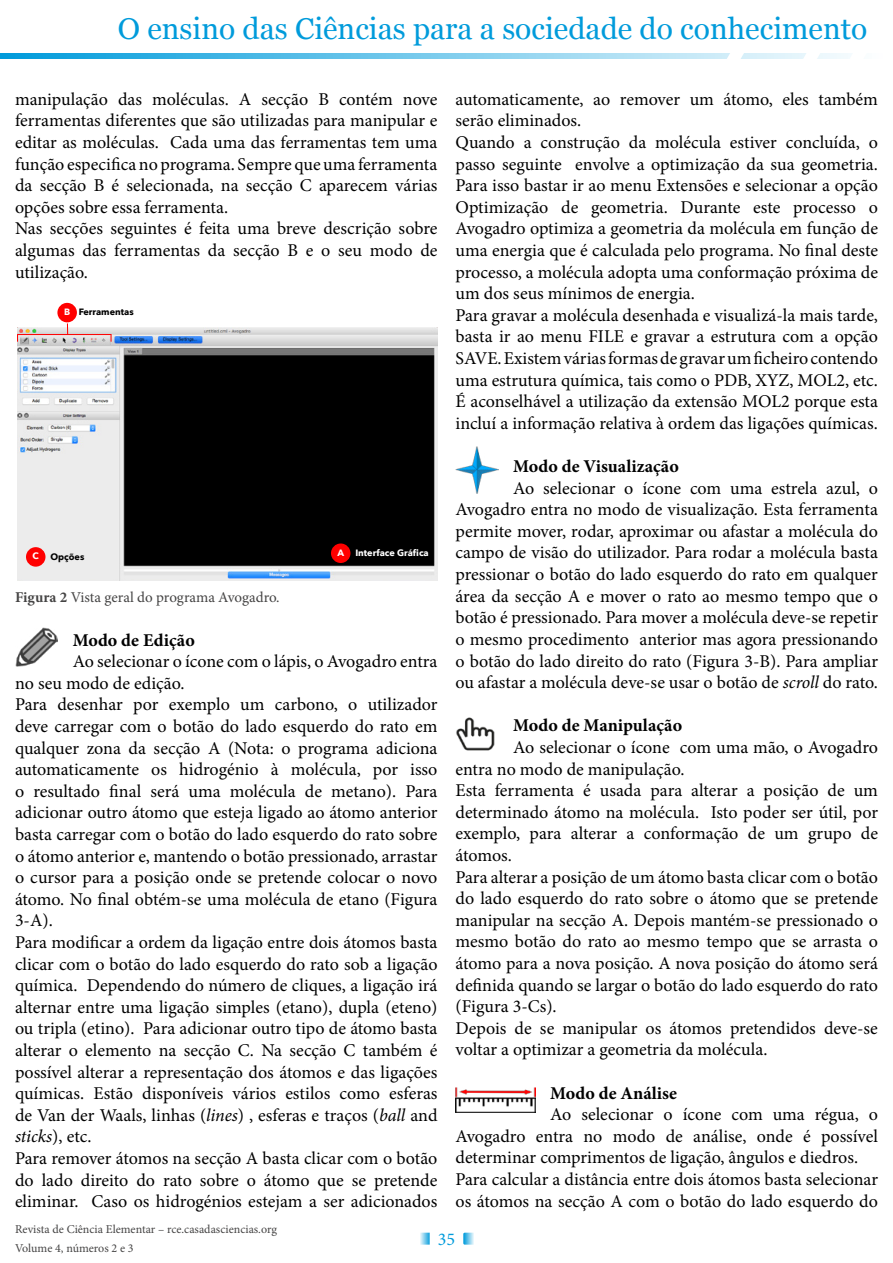
<style>
.page{position:relative;width:893px;height:1263px;background:#fff}
.page>*{position:absolute;margin:0;border:0;box-sizing:border-box;transform-origin:0 0}
.t1{font:30px "Georgia";color:#009bdb}
.t2{font:18px/21.6px "Minion Pro";color:#000}
.t3{font:700 18px "Minion Pro";color:#000}
.t4{font:18px "Minion Pro";color:#009bdb}
.t5{font:15px "Minion Pro";color:#454444}
.t6{font:12px/19.5px "Minion Pro";color:#454444}
.t7{font:700 9.15px "Avenir Next";color:#fff}
.t8{font:700 9.15px "Avenir Next";color:#000}
.s1{color:#fff}
.s2{font-weight:700}
.s3{font-style:italic}
</style>
<div class="page">
<svg style="left:420px;top:1233px;width:10px;height:11px"></svg>
<svg style="left:463px;top:1233px;width:11px;height:11px"></svg>
<svg style="left:0;top:54px;width:847px;height:4px;background:#73c8eb"></svg>
<svg style="left:847px;top:53px;width:4px;height:6px"></svg>
<svg style="left:800px;top:53px;width:23px;height:6px"></svg>
<svg style="left:724px;top:53px;width:23px;height:6px"></svg>
<img style="left:17px;top:328px;width:420px;height:253px">
<div style="left:331px;top:543px;width:19px;height:20px;background:#f00;border-radius:50%"></div>
<div style="left:26px;top:547px;width:19px;height:20px;background:#f00;border-radius:50%"></div>
<div style="left:57px;top:303px;width:20px;height:19px;background:#f00;border-radius:50%"></div>
<hr style="left:18px;top:334px;width:93px;height:1px;background:#f00">
<img style="left:15px;top:627px;width:43px;height:39px">
<img style="left:455px;top:447px;width:43px;height:46px">
<img style="left:456px;top:717px;width:39px;height:34px">
<img style="left:455px;top:1087px;width:80px;height:26px">
<h1 class="t1" style="left:118px;top:7px;width:751px">O ensino das Ciências para a sociedade do conhecimento</h1>
<p class="t2" style="left:15px;top:88px;width:424px">manipulação das moléculas. A secção B contém nove ferramentas diferentes que são utilizadas para manipular e editar as moléculas. Cada uma das ferramentas tem uma função especifica no programa. Sempre que uma ferramenta da secção B é selecionada, na secção C aparecem várias opções sobre essa ferramenta.<br>Nas secções seguintes é feita uma breve descrição sobre algumas das ferramentas da secção B e o seu modo de utilização.</p>
<p class="t8" style="left:64px;top:304px;width:71px"><span class="s1">B</span> Ferramentas</p>
<p class="t7" style="left:33px;top:548px;width:8px">C</p>
<p class="t7" style="left:337px;top:545px;width:8px">A</p>
<p class="t8" style="left:50px;top:549px;width:35px">Opções</p>
<p class="t7" style="left:355px;top:545px;width:75px">Interface Gráfica</p>
<p class="t5" style="left:15px;top:587px;width:266px"><span class="s2">Figura 2</span> Vista geral do programa Avogadro.</p>
<p class="t3" style="left:73px;top:627px;width:124px">Modo de Edição</p>
<p class="t2" style="left:15px;top:651px;width:424px;text-indent:58px">Ao selecionar o ícone com o lápis, o Avogadro entra no seu modo de edição.<br>Para desenhar por exemplo um carbono, o utilizador deve carregar com o botão do lado esquerdo do rato em qualquer zona da secção A (Nota: o programa adiciona automaticamente os hidrogénio à molécula, por isso o resultado final será uma molécula de metano). Para adicionar outro átomo que esteja ligado ao átomo anterior basta carregar com o botão do lado esquerdo do rato sobre o átomo anterior e, mantendo o botão pressionado, arrastar o cursor para a posição onde se pretende colocar o novo átomo. No final obtém-se uma molécula de etano (Figura 3-A).<br>Para modificar a ordem da ligação entre dois átomos basta clicar com o botão do lado esquerdo do rato sob a ligação química. Dependendo do número de cliques, a ligação irá alternar entre uma ligação simples (etano), dupla (eteno) ou tripla (etino). Para adicionar outro tipo de átomo basta alterar o elemento na secção C. Na secção C também é possível alterar a representação dos átomos e das ligações químicas. Estão disponíveis vários estilos como esferas de Van der Waals, linhas (<span class="s3">lines</span>) , esferas e traços (<span class="s3">ball</span> and <span class="s3">sticks</span>), etc.<br>Para remover átomos na secção A basta clicar com o botão do lado direito do rato sobre o átomo que se pretende eliminar. Caso os hidrogénios estejam a ser adicionados</p>
<p class="t2" style="left:455px;top:88px;width:424px">automaticamente, ao remover um átomo, eles também serão eliminados.<br>Quando a construção da molécula estiver concluída, o passo seguinte envolve a optimização da sua geometria.<br>Para isso bastar ir ao menu Extensões e selecionar a opção Optimização de geometria. Durante este processo o Avogadro optimiza a geometria da molécula em função de uma energia que é calculada pelo programa. No final deste processo, a molécula adopta uma conformação próxima de um dos seus mínimos de energia.<br>Para gravar a molécula desenhada e visualizá-la mais tarde, basta ir ao menu FILE e gravar a estrutura com a opção SAVE. Existem várias formas de gravar um ficheiro contendo uma estrutura química, tais como o PDB, XYZ, MOL2, etc.<br>É aconselhável a utilização da extensão MOL2 porque esta incluí a informação relativa à ordem das ligações químicas.</p>
<p class="t3" style="left:513px;top:454px;width:167px">Modo de Visualização</p>
<p class="t2" style="left:455px;top:477px;width:424px;text-align:justify;text-indent:58px">Ao selecionar o ícone com uma estrela azul, o Avogadro entra no modo de visualização. Esta ferramenta permite mover, rodar, aproximar ou afastar a molécula do campo de visão do utilizador. Para rodar a molécula basta pressionar o botão do lado esquerdo do rato em qualquer área da secção A e mover o rato ao mesmo tempo que o botão é pressionado. Para mover a molécula deve-se repetir o mesmo procedimento anterior mas agora pressionando o botão do lado direito do rato (Figura 3-B). Para ampliar ou afastar a molécula deve-se usar o botão de <span class="s3">scroll</span> do rato.</p>
<p class="t3" style="left:513px;top:713px;width:170px">Modo de Manipulação</p>
<p class="t2" style="left:455px;top:736px;width:424px;text-indent:58px">Ao selecionar o ícone com uma mão, o Avogadro entra no modo de manipulação.<br>Esta ferramenta é usada para alterar a posição de um determinado átomo na molécula. Isto poder ser útil, por exemplo, para alterar a conformação de um grupo de átomos.<br>Para alterar a posição de um átomo basta clicar com o botão do lado esquerdo do rato sobre o átomo que se pretende manipular na secção A. Depois mantém-se pressionado o mesmo botão do rato ao mesmo tempo que se arrasta o átomo para a nova posição. A nova posição do átomo será definida quando se largar o botão do lado esquerdo do rato (Figura 3-Cs).<br>Depois de se manipular os átomos pretendidos deve-se voltar a optimizar a geometria da molécula.</p>
<p class="t3" style="left:550px;top:1080px;width:128px">Modo de Análise</p>
<p class="t2" style="left:455px;top:1104px;width:424px;text-indent:95px">Ao selecionar o ícone com uma régua, o Avogadro entra no modo de análise, onde é possível determinar comprimentos de ligação, ângulos e diedros.<br>Para calcular a distância entre dois átomos basta selecionar os átomos na secção A com o botão do lado esquerdo do</p>
<p class="t6" style="left:15px;top:1219px;width:263px">Revista de Ciência Elementar – rce.casadasciencias.org<br>Volume 4, números 2 e 3</p>
<p class="t4" style="left:438px;top:1227px;width:19px">35</p>
</div>
